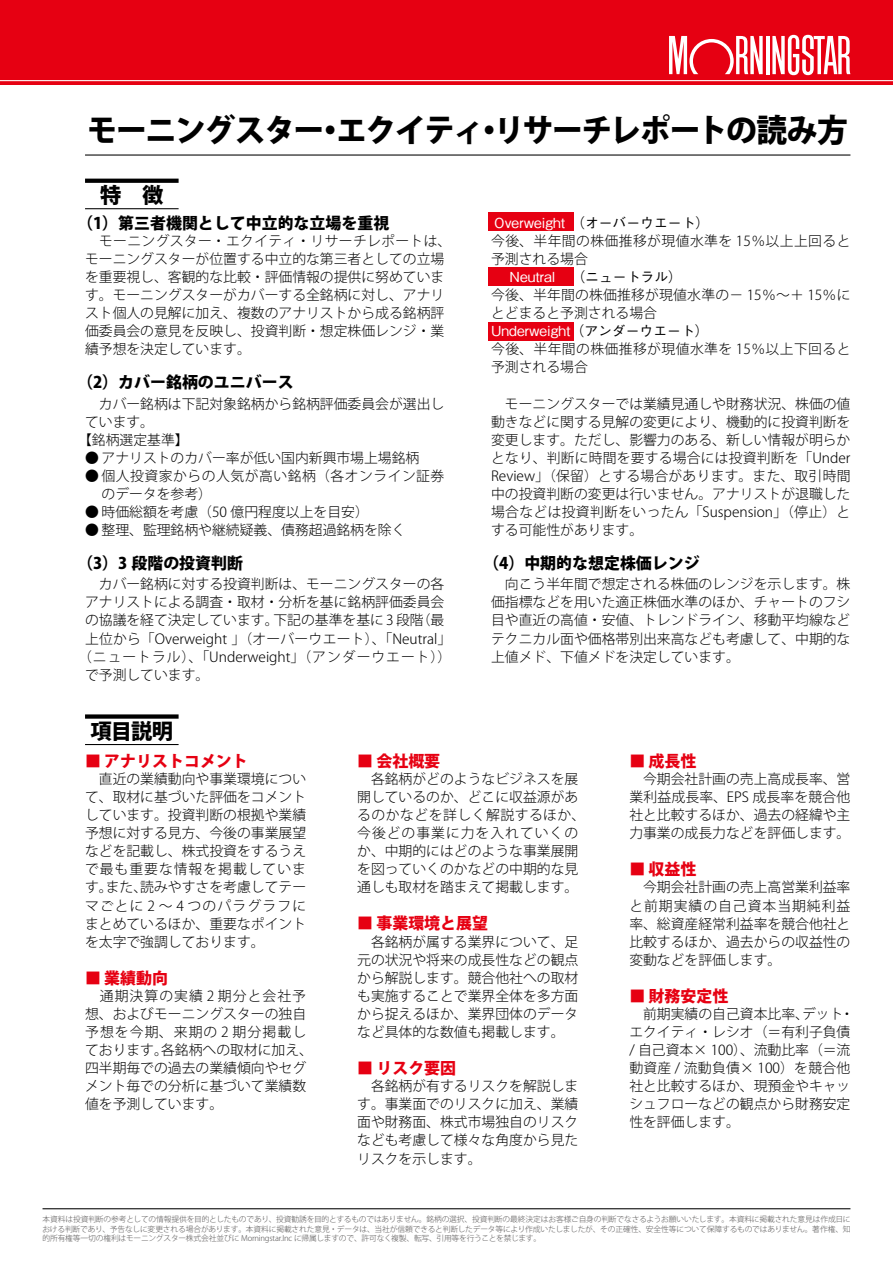
<style>
.page{position:relative;width:893px;height:1263px;background:#fff}
.page>*{position:absolute;margin:0;border:0;box-sizing:border-box;transform-origin:0 0}
.t1{font:800 31.95px "Koz Go Pro";letter-spacing:-.05em;color:#000}
.t2{font:800 21.3px "Koz Go Pro";color:#000}
.t3{font:800 15.9px "Koz Go Pro";color:#000}
.t4{font:800 15.9px "Koz Go Pro";color:#e60012}
.t5{font:300 13.8px/18.1px "Koz Go Pro";color:#000}
.t6{font:300 13.8px/18.1px "Koz Go Pro";letter-spacing:.03em;color:#000}
.t7{font:500 13.8px "Gothic BBB Pro";color:#fff}
.t8{font:300 13.8px/18.1px "Koz Go Pro";letter-spacing:.035em;color:#000}
.t9{font:300 13.8px "Koz Go Pro";letter-spacing:.07em;color:#000}
.t10{font:300 13.8px "Koz Go Pro";letter-spacing:.075em;color:#000}
.t11{font:300 13.8px "Koz Go Pro";letter-spacing:.085em;color:#000}
.t12{font:500 13.8px "Gothic BBB Pro";color:#000}
.t13{font:300 7.8px/9.6px "Koz Go Pro";letter-spacing:-.03em;color:#595757;text-align:justify}
.s1{font-family:"Koz Go Pro";font-weight:400;color:#000}
.s2{color:#000}
.s3{font-family:"Koz Go Pro";font-weight:400}
</style>
<div class="page">
<hr style="left:43px;top:1208px;width:807px;height:1px;background:#000">
<div style="left:0;top:0;width:893px;height:85px;background:#e60012"></div>
<hr style="left:766px;top:36px;width:3px;height:38px;background:#fff">
<svg style="left:669px;top:36px;width:94px;height:38px"></svg>
<svg style="left:772px;top:35px;width:78px;height:40px"></svg>
<hr style="left:0;top:80px;width:893px;height:1px;background:#fff">
<div style="left:489px;top:268px;width:85px;height:18px;background:#e60012"></div>
<div style="left:489px;top:323px;width:85px;height:18px;background:#e60012"></div>
<div style="left:489px;top:213px;width:85px;height:18px;background:#e60012"></div>
<hr style="left:85px;top:154px;width:765px;height:2px;background:#000">
<hr style="left:85px;top:744px;width:94px;height:1px;background:#000">
<div style="left:85px;top:714px;width:94px;height:5px;background:#000"></div>
<hr style="left:85px;top:208px;width:94px;height:1px;background:#000">
<svg style="left:85px;top:179px;width:94px;height:4px"></svg>
<h1 class="t1" style="left:87px;top:109px;width:763px">モーニングスターエクイティリサーチレポートの読み方</h1>
<h1 class="t1" style="left:315px;top:109px;width:32px">・</h1>
<h1 class="t1" style="left:474px;top:109px;width:32px">・</h1>
<h2 class="t2" style="left:100px;top:181px;width:65px">特　徴</h2>
<p class="t3" style="left:77px;top:212px;width:314px">（）1 第三者機関として中立的な立場を重視</p>
<p class="t5" style="left:85px;top:232px;width:368px">　モーニングスター・エクイティ・リサーチレポートは、モーニングスターが位置する中立的な第三者としての立場を重要視し、客観的な比較・評価情報の提供に努めています。モーニングスターがカバーする全銘柄に対し、アナリスト個人の見解に加え、複数のアナリストから成る銘柄評価委員会の意見を反映し、投資判断・想定株価レンジ・業績予想を決定しています。</p>
<p class="t3" style="left:77px;top:372px;width:218px">（）2 カバー銘柄のユニバース</p>
<p class="t5" style="left:85px;top:394px;width:361px">　カバー銘柄は下記対象銘柄から銘柄評価委員会が選出し</p>
<p class="t5" style="left:85px;top:413px;width:71px">ています。</p>
<p class="t5" style="left:78px;top:431px;width:112px">【銘柄選定基準【</p>
<p class="t5" style="left:85px;top:449px;width:336px">● アナリストのカバー率が低い国内新興市場上場銘柄</p>
<p class="t8" style="left:102px;top:467px;width:344px;text-indent:-16px">● 個人投資家からの人気が高い銘柄（各オンライン証券のデータを参考(</p>
<p class="t5" style="left:85px;top:503px;width:285px">● 時価総額を考慮（50 億円程度以上を目安(</p>
<p class="t5" style="left:85px;top:521px;width:322px">● 整理、監理銘柄や継続疑義、債務超過銘柄を除く</p>
<p class="t3" style="left:77px;top:553px;width:168px">（）3 3 段階の投資判断</p>
<p class="t5" style="left:85px;top:575px;width:361px;text-align:right">　カバー銘柄に対する投資判断は、モーニングスターの各アナリストによる調査・取材・分析を基に銘柄評価委員会（最</p>
<p class="t5" style="left:273px;top:611px;width:152px">下記の基準を基に 3 段階</p>
<p class="t5" style="left:85px;top:611px;width:195px">の協議を経て決定しています。</p>
<p class="t5" style="left:85px;top:629px;width:368px">上位から「Overweight 」（オーバーウエート）、「Neutral「</p>
<p class="t9" style="left:78px;top:647px;width:375px">（ニュートラル）、「Underweight」（アンダーウエート ((</p>
<p class="t5" style="left:85px;top:666px;width:126px">で予測しています。</p>
<h2 class="t2" style="left:91px;top:717px;width:84px">項目説明</h2>
<p class="t7" style="left:494px;top:212px;width:217px">Overweight <span class="s1">（</span><span class="s2">オーバーウエート</span><span class="s1">(</span></p>
<p class="t6" style="left:491px;top:232px;width:361px">今後、半年間の株価推移が現値水準を 15％以上上回ると予測される場合</p>
<p class="t12" style="left:571px;top:266px;width:112px"><span class="s3">（</span>ニュートラル<span class="s3">(</span></p>
<p class="t7" style="left:510px;top:266px;width:47px">Neutral</p>
<p class="t5" style="left:491px;top:286px;width:361px">今後、半年間の株価推移が現値水準の－ 15％～＋ 15％にとどまると予測される場合</p>
<p class="t7" style="left:491px;top:320px;width:219px">Underweight<span class="s1">（</span><span class="s2">アンダーウエート</span><span class="s1">(</span></p>
<p class="t6" style="left:491px;top:340px;width:361px">今後、半年間の株価推移が現値水準を 15％以上下回ると予測される場合</p>
<p class="t5" style="left:491px;top:395px;width:361px;text-align:justify">　モーニングスターでは業績見通しや財務状況、株価の値動きなどに関する見解の変更により、機動的に投資判断を変更します。ただし、影響力のある、新しい情報が明らかとなり、判断に時間を要する場合には投資判断を「Under Review」（保留）とする場合があります。また、取引時間中の投資判断の変更は行いません。アナリストが退職した場合などは投資判断をいったん「Suspension」（停止）とする可能性があります。</p>
<p class="t3" style="left:483px;top:553px;width:218px">（）4 中期的な想定株価レンジ</p>
<p class="t5" style="left:491px;top:575px;width:361px;text-align:justify">　向こう半年間で想定される株価のレンジを示します。株価指標などを用いた適正株価水準のほか、チャートのフシ目や直近の高値・安値、トレンドライン、移動平均線などテクニカル面や価格帯別出来高なども考慮して、中期的な上値メド、下値メドを決定しています。</p>
<p class="t4" style="left:85px;top:750px;width:164px">■ アナリストコメント</p>
<p class="t5" style="left:85px;top:770px;width:223px;text-align:right">　直近の業績動向や事業環境について、取材に基づいた評価をコメントしています。投資判断の根拠や業績予想に対する見方、今後の事業展望などを記載し、株式投資をするうえで最も重要な情報を掲載していま読みやすさを考慮してテー</p>
<p class="t5" style="left:85px;top:878px;width:223px">す。<br>マごとに 2 ～ 4 つのパラグラフにまとめているほか、重要なポイントを太字で強調しております。</p>
<p class="t4" style="left:85px;top:967px;width:85px">■ 業績動向</p>
<p class="t10" style="left:85px;top:987px;width:223px">　通期決算の実績 2 期分と会社予</p>
<p class="t5" style="left:85px;top:1005px;width:223px">想、およびモーニングスターの独自</p>
<p class="t11" style="left:85px;top:1023px;width:223px">予想を今期、来期の 2 期分掲載し</p>
<p class="t5" style="left:161px;top:1041px;width:154px">各銘柄への取材に加え、</p>
<p class="t5" style="left:106px;top:878px;width:43px">また、</p>
<p class="t5" style="left:85px;top:1041px;width:223px">ております。<br>四半期毎での過去の業績傾向やセグメント毎での分析に基づいて業績数値を予測しています。</p>
<p class="t4" style="left:357px;top:750px;width:85px">■ 会社概要</p>
<p class="t5" style="left:357px;top:770px;width:230px">　各銘柄がどのようなビジネスを展開しているのか、どこに収益源があるのかなどを詳しく解説するほか、今後どの事業に力を入れていくのか、中期的にはどのような事業展開を図っていくのかなどの中期的な見通しも取材を踏まえて掲載します。</p>
<p class="t4" style="left:357px;top:913px;width:132px">■ 事業環境と展望</p>
<p class="t5" style="left:357px;top:933px;width:223px;text-align:justify">　各銘柄が属する業界について、足元の状況や将来の成長性などの観点から解説します。競合他社への取材も実施することで業界全体を多方面から捉えるほか、業界団体のデータなど具体的な数値も掲載します。</p>
<p class="t4" style="left:357px;top:1058px;width:101px">■ リスク要因</p>
<p class="t5" style="left:357px;top:1077px;width:223px;text-align:justify">　各銘柄が有するリスクを解説します。事業面でのリスクに加え、業績面や財務面、株式市場独自のリスクなども考慮して様々な角度から見たリスクを示します。</p>
<p class="t4" style="left:629px;top:750px;width:69px">■ 成長性</p>
<p class="t5" style="left:629px;top:770px;width:223px;text-align:justify">　今期会社計画の売上高成長率、営業利益成長率、EPS 成長率を競合他社と比較するほか、過去の経緯や主力事業の成長力などを評価します。</p>
<p class="t4" style="left:629px;top:859px;width:69px">■ 収益性</p>
<p class="t5" style="left:629px;top:878px;width:223px;text-align:justify">　今期会社計画の売上高営業利益率と前期実績の自己資本当期純利益率、総資産経常利益率を競合他社と比較するほか、過去からの収益性の変動などを評価します。</p>
<p class="t4" style="left:629px;top:985px;width:101px">■ 財務安定性</p>
<p class="t5" style="left:840px;top:1005px;width:15px">・</p>
<p class="t5" style="left:802px;top:1005px;width:43px">デット</p>
<p class="t5" style="left:629px;top:1005px;width:223px">　前期実績の自己資本比率、<br>エクイティ・レシオ（＝有利子負債/ 自己資本× 100）、流動比率（＝流動資産 / 流動負債× 100）を競合他社と比較するほか、現預金やキャッシュフローなどの観点から財務安定性を評価します。</p>
<p class="t13" style="left:42px;top:1214px;width:810px">本資料は投資判断の参考としての情報提供を目的としたものであり、投資勧誘を目的とするものではありません。銘柄の選択、投資判断の最終決定はお客様ご自身の判断でなさるようお願いいたします。本資料に掲載された意見は作成日における判断であり、予告なしに変更される場合があります。本資料に掲載された意見・データは、当社が信頼できると判断したデータ等により作成いたしましたが、その正確性、安全性等について保障するものではありません。著作権、知的所有権等一切の権利はモーニングスター株式会社並びに Morningstar.Inc に帰属しますので、許可なく複製、転写、引用等を行うことを禁じます。</p>
</div>
